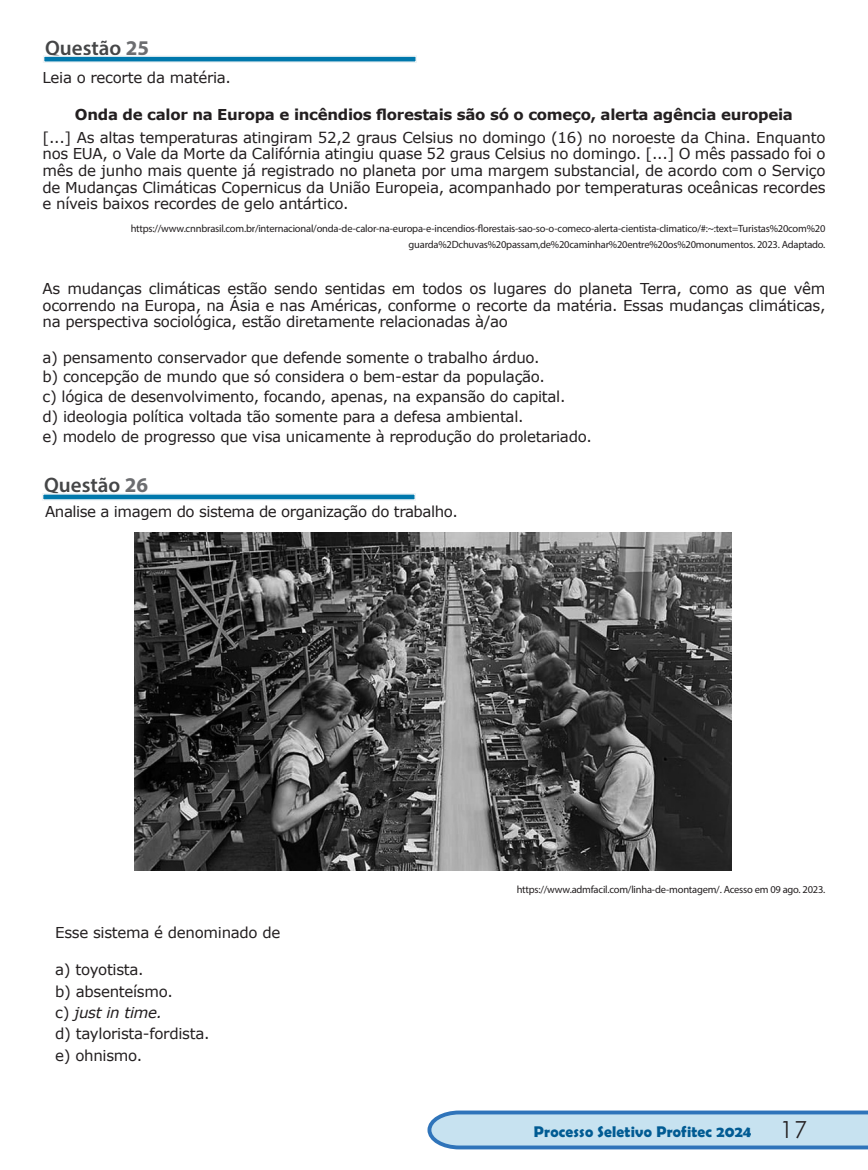
<style>
.page{position:relative;width:868px;height:1170px;background:#fff}
.page>*{position:absolute;margin:0;border:0;box-sizing:border-box;transform-origin:0 0}
.Questão{font:600 21px "Myriad Pro";color:#454647}
.t1{font:700 15.6px "Berlin Sans FB Demi";letter-spacing:.015em;color:#015b93}
.Enunciado_Resposta{font:15px/16.5px "Verdana";letter-spacing:-.02em;color:#231f20;text-align:justify}
.Enunciado_Resposta-2{font:700 15px "Verdana";letter-spacing:-.02em;color:#231f20}
.Enunciado_Resposta-3{font:italic 15px "Verdana";letter-spacing:-.02em;color:#231f20}
.Enunciado_Resposta-4{font:10.5px/16.5px "Myriad Pro";letter-spacing:-.02em;color:#231f20;text-align:right}
.s1{font-weight:700;color:#6c6d70}
.s2{font-style:normal}
.s3{font-family:"Futura BT";font-weight:300;font-size:24px;color:#231f20}
</style>
<div class="page">
<svg style="left:427px;top:1110px;width:440px;height:40px"></svg>
<svg style="left:43px;top:55px;width:374px;height:8px"></svg>
<svg style="left:42px;top:493px;width:374px;height:7px;fill:#0078ac"></svg>
<img style="left:134px;top:532px;width:597px;height:338px">
<p class="Questão" style="left:45px;top:34px;width:105px">Questão <span class="s1">25</span></p>
<p class="Enunciado_Resposta" style="left:43px;top:69px;width:190px">Leia o recorte da matéria.</p>
<p class="Enunciado_Resposta-2" style="left:75px;top:104px;width:719px">Onda de calor na Europa e incêndios florestais são só o começo, alerta agência europeia</p>
<p class="Enunciado_Resposta" style="left:43px;top:129px;width:784px">[...] As altas temperaturas atingiram 52,2 graus Celsius no domingo (16) no noroeste da China. Enquanto nos EUA, o Vale da Morte da Califórnia atingiu quase 52 graus Celsius no domingo. [...] O mês passado foi o mês de junho mais quente já registrado no planeta por uma margem substancial, de acordo com o Serviço de Mudanças Climáticas Copernicus da União Europeia, acompanhado por temperaturas oceânicas recordes e níveis baixos recordes de gelo antártico.</p>
<p class="Enunciado_Resposta-4" style="left:131px;top:220px;width:696px">https://www.cnnbrasil.com.br/internacional/onda-de-calor-na-europa-e-incendios-florestais-sao-so-o-comeco-alerta-cientista-climatico/#:~:text=Turistas%20com%20 guarda%2Dchuvas%20passam,de%20caminhar%20entre%20os%20monumentos. 2023. Adaptado.</p>
<p class="Enunciado_Resposta" style="left:43px;top:280px;width:784px">As mudanças climáticas estão sendo sentidas em todos os lugares do planeta Terra, como as que vêm ocorrendo na Europa, na Ásia e nas Américas, conforme o recorte da matéria. Essas mudanças climáticas, na perspectiva sociológica, estão diretamente relacionadas à/ao</p>
<p class="Enunciado_Resposta" style="left:43px;top:348px;width:498px">a) pensamento conservador que defende somente o trabalho árduo.</p>
<p class="Enunciado_Resposta" style="left:43px;top:368px;width:504px">b) concepção de mundo que só considera o bem-estar da população.</p>
<p class="Enunciado_Resposta" style="left:43px;top:388px;width:524px">c) lógica de desenvolvimento, focando, apenas, na expansão do capital.</p>
<p class="Enunciado_Resposta" style="left:43px;top:408px;width:482px">d) ideologia política voltada tão somente para a defesa ambiental.</p>
<p class="Enunciado_Resposta" style="left:43px;top:428px;width:550px">e) modelo de progresso que visa unicamente à reprodução do proletariado.</p>
<p class="Questão" style="left:44px;top:472px;width:105px">Questão <span class="s1">26</span></p>
<p class="Enunciado_Resposta" style="left:45px;top:503px;width:414px">Analise a imagem do sistema de organização do trabalho.</p>
<p class="Enunciado_Resposta" style="left:55px;top:924px;width:227px">Esse sistema é denominado de</p>
<p class="Enunciado_Resposta" style="left:55px;top:961px;width:90px">a) toyotista.</p>
<p class="Enunciado_Resposta" style="left:55px;top:982px;width:119px">b) absenteísmo.</p>
<p class="Enunciado_Resposta-3" style="left:55px;top:1002px;width:108px"><span class="s2">c)</span> just in time.</p>
<p class="Enunciado_Resposta" style="left:55px;top:1025px;width:156px">d) taylorista-fordista.</p>
<p class="Enunciado_Resposta" style="left:55px;top:1046px;width:89px">e) ohnismo.</p>
<p class="Enunciado_Resposta-4" style="left:516px;top:880px;width:310px">https://www.admfacil.com/linha-de-montagem/. Acesso em 09 ago. 2023.</p>
<p class="t1" style="left:534px;top:1122px;width:275px">Processo Seletivo Profitec 2024 <span class="s3">17</span></p>
</div>
